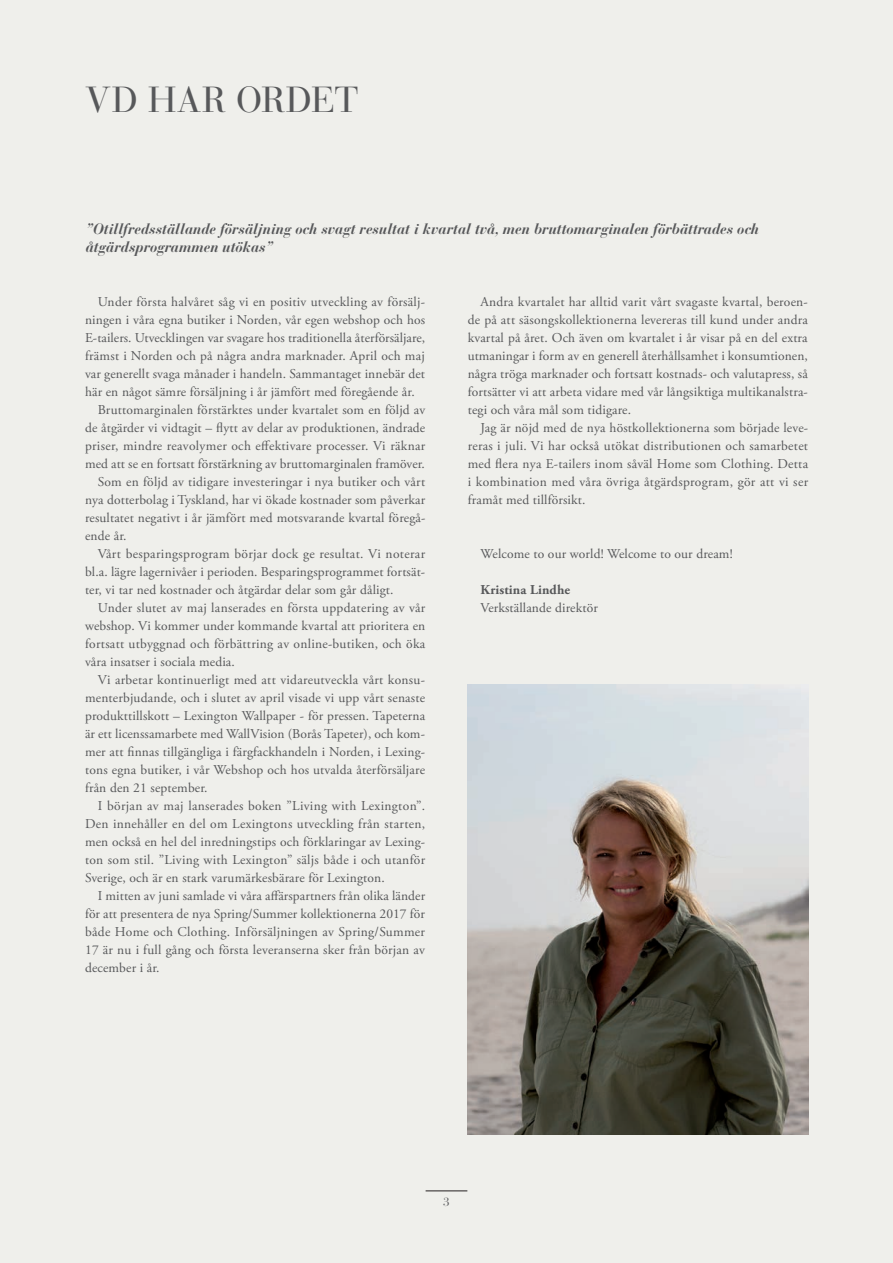
<style>
.page{position:relative;width:893px;height:1263px;background:#efefeb}
.page>*{position:absolute;margin:0;border:0;box-sizing:border-box;transform-origin:0 0}
.t1{font:36px "Bauer Bodoni Std";letter-spacing:.025em;color:#57585a}
.t2{font:italic 700 15px/18px "Bauer Bodoni Std";letter-spacing:-.01em;color:#57585a}
.t3{font:13.5px/18px "Adobe Garamond Pro";letter-spacing:.01em;color:#57585a;text-align:justify}
.t4{font:700 13.5px "Adobe Garamond Pro";letter-spacing:.01em;color:#57585a}
.t5{font:12px "Bauer Bodoni Std";color:#57585a}
</style>
<div class="page">
<img style="left:468px;top:685px;width:341px;height:449px">
<hr style="left:426px;top:1190px;width:41px;height:1px;background:#231f20">
<h1 class="t1" style="left:85px;top:78px;width:275px">VD HAR ORDET</h1>
<p class="t2" style="left:86px;top:220px;width:675px">”Otillfredsställande försäljning och svagt resultat i kvartal två, men bruttomarginalen förbättrades och åtgärdsprogrammen utökas”</p>
<p class="t3" style="left:98px;top:293px;width:329px">Under första halvåret såg vi en positiv utveckling av försälj-</p>
<p class="t3" style="left:85px;top:311px;width:342px">ningen i våra egna butiker i Norden, vår egen webshop och hos</p>
<p class="t3" style="left:85px;top:329px;width:342px">E-tailers. Utvecklingen var svagare hos traditionella återförsäljare,</p>
<p class="t3" style="left:85px;top:347px;width:341px">främst i Norden och på några andra marknader. April och maj</p>
<p class="t3" style="left:85px;top:365px;width:341px">var generellt svaga månader i handeln. Sammantaget innebär det</p>
<p class="t3" style="left:85px;top:383px;width:331px">här en något sämre försäljning i år jämfört med föregående år.</p>
<p class="t3" style="left:98px;top:401px;width:329px">Bruttomarginalen förstärktes under kvartalet som en följd av</p>
<p class="t3" style="left:85px;top:419px;width:342px">de åtgärder vi vidtagit – flytt av delar av produktionen, ändrade</p>
<p class="t3" style="left:85px;top:437px;width:342px">priser, mindre reavolymer och effektivare processer. Vi räknar</p>
<p class="t3" style="left:85px;top:455px;width:341px">med att se en fortsatt förstärkning av bruttomarginalen framöver.</p>
<p class="t3" style="left:98px;top:473px;width:329px">Som en följd av tidigare investeringar i nya butiker och vårt</p>
<p class="t3" style="left:85px;top:491px;width:342px">nya dotterbolag i Tyskland, har vi ökade kostnader som påverkar</p>
<p class="t3" style="left:85px;top:509px;width:342px">resultatet negativt i år jämfört med motsvarande kvartal föregå-</p>
<p class="t3" style="left:85px;top:527px;width:43px">ende år.</p>
<p class="t3" style="left:98px;top:545px;width:329px">Vårt besparingsprogram börjar dock ge resultat. Vi noterar</p>
<p class="t3" style="left:85px;top:563px;width:342px">bl.a. lägre lagernivåer i perioden. Besparingsprogrammet fortsät-</p>
<p class="t3" style="left:85px;top:581px;width:310px">ter, vi tar ned kostnader och åtgärdar delar som går dåligt.</p>
<p class="t3" style="left:98px;top:599px;width:329px">Under slutet av maj lanserades en första uppdatering av vår</p>
<p class="t3" style="left:85px;top:617px;width:342px">webshop. Vi kommer under kommande kvartal att prioritera en</p>
<p class="t3" style="left:85px;top:635px;width:342px">fortsatt utbyggnad och förbättring av online-butiken, och öka</p>
<p class="t3" style="left:85px;top:653px;width:151px">våra insatser i sociala media.</p>
<p class="t3" style="left:98px;top:671px;width:329px">Vi arbetar kontinuerligt med att vidareutveckla vårt konsu-</p>
<p class="t3" style="left:85px;top:689px;width:342px">menterbjudande, och i slutet av april visade vi upp vårt senaste</p>
<p class="t3" style="left:85px;top:707px;width:342px">produkttillskott – Lexington Wallpaper - för pressen. Tapeterna</p>
<p class="t3" style="left:85px;top:725px;width:341px">är ett licenssamarbete med WallVision (Borås Tapeter), och kom-</p>
<p class="t3" style="left:85px;top:743px;width:342px">mer att finnas tillgängliga i färgfackhandeln i Norden, i Lexing-</p>
<p class="t3" style="left:85px;top:761px;width:341px">tons egna butiker, i vår Webshop och hos utvalda återförsäljare</p>
<p class="t3" style="left:85px;top:779px;width:124px">från den 21 september.</p>
<p class="t3" style="left:98px;top:797px;width:329px">I början av maj lanserades boken ”Living with Lexington”.</p>
<p class="t3" style="left:85px;top:815px;width:342px">Den innehåller en del om Lexingtons utveckling från starten,</p>
<p class="t3" style="left:85px;top:833px;width:342px">men också en hel del inredningstips och förklaringar av Lexing-</p>
<p class="t3" style="left:85px;top:851px;width:342px">ton som stil. ”Living with Lexington” säljs både i och utanför</p>
<p class="t3" style="left:85px;top:869px;width:301px">Sverige, och är en stark varumärkesbärare för Lexington.</p>
<p class="t3" style="left:98px;top:887px;width:329px">I mitten av juni samlade vi våra affärspartners från olika länder</p>
<p class="t3" style="left:85px;top:905px;width:341px">för att presentera de nya Spring/Summer kollektionerna 2017 för</p>
<p class="t3" style="left:85px;top:923px;width:342px">både Home och Clothing. Införsäljningen av Spring/Summer</p>
<p class="t3" style="left:85px;top:941px;width:342px">17 är nu i full gång och första leveranserna sker från början av</p>
<p class="t3" style="left:85px;top:959px;width:76px">december i år.</p>
<p class="t3" style="left:468px;top:293px;width:342px;text-indent:13px">Andra kvartalet har alltid varit vårt svagaste kvartal, beroen&shy;de på att säsongskollektionerna levereras till kund under andra kvartal på året. Och även om kvartalet i år visar på en del extra utmaningar i form av en generell återhållsamhet i konsumtionen, några tröga marknader och fortsatt kostnads- och valutapress, så fortsätter vi att arbeta vidare med vår långsiktiga multikanalstra&shy;tegi och våra mål som tidigare.</p>
<p class="t3" style="left:468px;top:419px;width:342px;text-indent:13px">Jag är nöjd med de nya höstkollektionerna som började leve&shy;reras i juli. Vi har också utökat distributionen och samarbetet med flera nya E-tailers inom såväl Home som Clothing. Detta i kombination med våra övriga åtgärdsprogram, gör att vi ser framåt med tillförsikt.</p>
<p class="t3" style="left:480px;top:545px;width:254px">Welcome to our world! Welcome to our dream!</p>
<p class="t4" style="left:480px;top:582px;width:91px">Kristina Lindhe</p>
<p class="t3" style="left:480px;top:599px;width:119px">Verkställande direktör</p>
<p class="t5" style="left:443px;top:1194px;width:8px">3</p>
</div>
